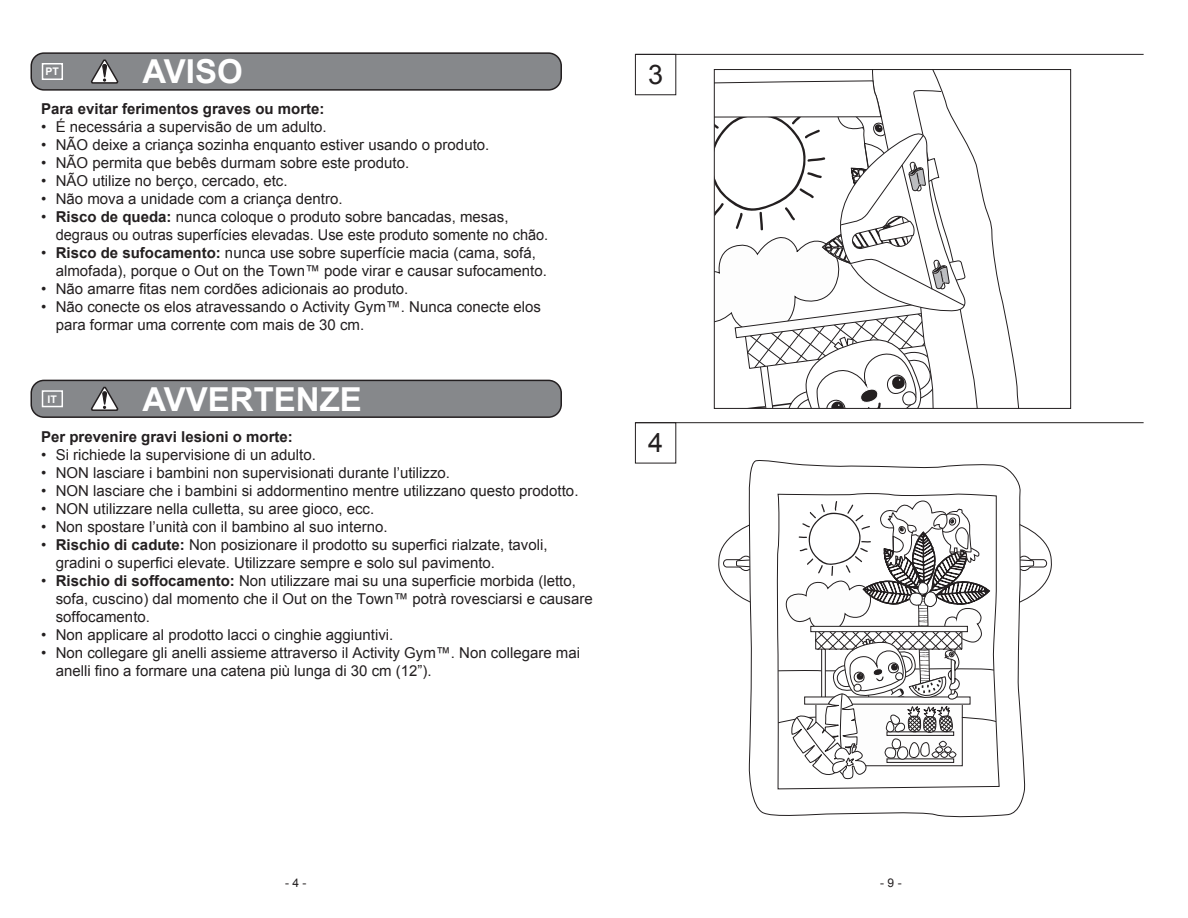
<style>
.page{position:relative;width:1188px;height:918px;background:#fff}
.page>*{position:absolute;margin:0;border:0;box-sizing:border-box;transform-origin:0 0}
.t1{font:700 33px "Arial";color:#fff}
.Battery{font:27px "Arial";color:#231f20}
.Text{font:15px/18px "Arial";color:#231f20}
.Text-2{font:700 15px "Arial";color:#231f20}
.t2{font:12px "Arial";color:#231f20}
.t3{font:700 10.5px "Arial";color:#fff}
.s1{font-weight:700}
</style>
<div class="page">
<div style="left:31px;top:53px;width:530px;height:37px;background:#86888b;border-radius:13px"></div>
<div style="left:31px;top:52px;width:531px;height:39px;border:2px solid #231f20;border-radius:13px"></div>
<svg style="left:91px;top:59px;width:28px;height:25px"></svg>
<div style="left:42px;top:63px;width:21px;height:17px;border:2px solid #fff"></div>
<div style="left:31px;top:380px;width:530px;height:37px;background:#86888b;border-radius:13px"></div>
<div style="left:31px;top:380px;width:531px;height:38px;border:2px solid #231f20;border-radius:13px"></div>
<svg style="left:91px;top:386px;width:28px;height:25px"></svg>
<div style="left:42px;top:390px;width:21px;height:17px;border:2px solid #fff"></div>
<div style="left:635px;top:54px;width:41px;height:41px;border:1px solid #231f20"></div>
<hr style="left:635px;top:54px;width:509px;height:1px;background:#231f20">
<div style="left:635px;top:422px;width:41px;height:41px;border:1px solid #231f20"></div>
<hr style="left:635px;top:422px;width:509px;height:1px;background:#231f20">
<svg style="left:872px;top:71px;width:147px;height:336px"></svg>
<svg style="left:716px;top:80px;width:269px;height:327px"></svg>
<div style="left:714px;top:69px;width:357px;height:340px;border:1px solid #231f20"></div>
<svg style="left:718px;top:520px;width:31px;height:82px"></svg>
<svg style="left:749px;top:460px;width:276px;height:358px"></svg>
<svg style="left:777px;top:492px;width:223px;height:298px"></svg>
<svg style="left:777px;top:499px;width:275px;height:281px"></svg>
<p class="t3" style="left:45px;top:65px;width:15px">PT</p>
<p class="t1" style="left:143px;top:50px;width:102px">AVISO</p>
<p class="Text-2" style="left:41px;top:99px;width:285px">Para evitar ferimentos graves ou morte:</p>
<p class="Text" style="left:41px;top:118px;width:287px">• É necessária a supervisão de um adulto.</p>
<p class="Text" style="left:41px;top:136px;width:450px">• NÃO deixe a criança sozinha enquanto estiver usando o produto.</p>
<p class="Text" style="left:41px;top:154px;width:370px">• NÃO permita que bebês durmam sobre este produto.</p>
<p class="Text" style="left:41px;top:172px;width:248px">• NÃO utilize no berço, cercado, etc.</p>
<p class="Text" style="left:41px;top:190px;width:303px">• Não mova a unidade com a criança dentro.</p>
<p class="Text" style="left:56px;top:208px;width:494px;text-indent:-15px">• <span class="s1">Risco de queda:</span> nunca coloque o produto sobre bancadas, mesas, degraus ou outras superfícies elevadas. Use este produto somente no chão.</p>
<p class="Text" style="left:56px;top:244px;width:493px;text-indent:-15px">• <span class="s1">Risco de sufocamento:</span> nunca use sobre superfície macia (cama, sofá, almofada), porque o Out on the Town™ pode virar e causar sufocamento.</p>
<p class="Text" style="left:41px;top:280px;width:369px">• Não amarre fitas nem cordões adicionais ao produto.</p>
<p class="Text" style="left:56px;top:298px;width:487px;text-indent:-15px">• Não conecte os elos atravessando o Activity Gym™. Nunca conecte elos para formar uma corrente com mais de 30 cm.</p>
<p class="t3" style="left:47px;top:392px;width:11px">IT</p>
<p class="t1" style="left:143px;top:377px;width:221px">AVVERTENZE</p>
<p class="Text-2" style="left:41px;top:426px;width:253px">Per prevenire gravi lesioni o morte:</p>
<p class="Text" style="left:41px;top:445px;width:276px">• Si richiede la supervisione di un adulto.</p>
<p class="Text" style="left:41px;top:463px;width:410px">• NON lasciare i bambini non supervisionati durante l’utilizzo.</p>
<p class="Text" style="left:41px;top:481px;width:539px">• NON lasciare che i bambini si addormentino mentre utilizzano questo prodotto.</p>
<p class="Text" style="left:41px;top:499px;width:335px">• NON utilizzare nella culletta, su aree gioco, ecc.</p>
<p class="Text" style="left:41px;top:517px;width:348px">• Non spostare l’unità con il bambino al suo interno.</p>
<p class="Text" style="left:56px;top:535px;width:493px;text-indent:-15px">• <span class="s1">Rischio di cadute:</span> Non posizionare il prodotto su superfici rialzate, tavoli, gradini o superfici elevate. Utilizzare sempre e solo sul pavimento.</p>
<p class="Text" style="left:56px;top:571px;width:538px;text-indent:-15px">• <span class="s1">Rischio di soffocamento:</span> Non utilizzare mai su una superficie morbida (letto, sofa, cuscino) dal momento che il Out on the Town™ potrà rovesciarsi e causare soffocamento.</p>
<p class="Text" style="left:41px;top:625px;width:354px">• Non applicare al prodotto lacci o cinghie aggiuntivi.</p>
<p class="Text" style="left:56px;top:643px;width:526px;text-indent:-15px">• Non collegare gli anelli assieme attraverso il Activity Gym™. Non collegare mai anelli fino a formare una catena più lunga di 30 cm (12”).</p>
<p class="Battery" style="left:648px;top:57px;width:17px">3</p>
<p class="Battery" style="left:648px;top:425px;width:17px">4</p>
<p class="t2" style="left:285px;top:875px;width:23px">- 4 -</p>
<p class="t2" style="left:880px;top:875px;width:23px">- 9 -</p>
</div>
